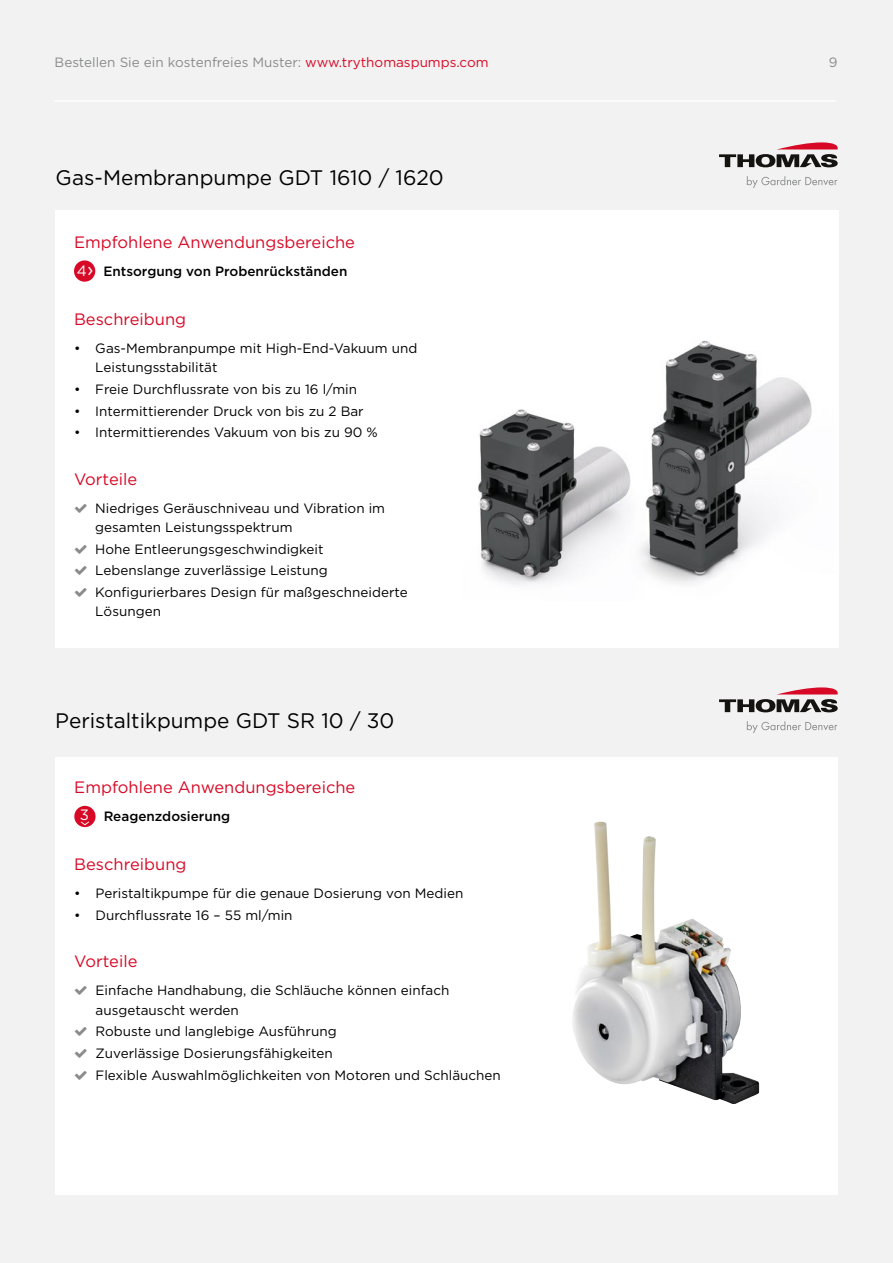
<style>
.page{position:relative;width:893px;height:1263px;background:#f2f2f2}
.page>*{position:absolute;margin:0;border:0;box-sizing:border-box;transform-origin:0 0}
.t1{font:21px "Gotham";color:#000}
.t2{font:16.5px "Gotham";color:#d70926}
.t3{font:15px "Gotham";color:#fff}
.t4{font:13.5px/21.6px "Gotham";color:#000}
.t5{font:13.5px "Gotham";color:#898c8a}
.t6{font:500 13.5px "Gotham";color:#000}
.s1{color:#d70926}
.s2{font-weight:400;font-size:15px;color:#fff}
.s3{font-weight:400;font-size:19.5px;color:#fff}
</style>
<div class="page">
<div style="left:55px;top:757px;width:783px;height:438px;background:#fff"></div>
<div style="left:74px;top:806px;width:22px;height:21px;background:#d70926;border-radius:50%"></div>
<svg style="left:81px;top:821px;width:8px;height:4px"></svg>
<img style="left:572px;top:821px;width:187px;height:283px">
<div style="left:55px;top:210px;width:783px;height:438px;background:#fff"></div>
<div style="left:74px;top:260px;width:21px;height:22px;background:#d70926;border-radius:50%"></div>
<img style="left:478px;top:409px;width:73px;height:176px">
<img style="left:551px;top:340px;width:261px;height:244px">
<hr style="left:54px;top:100px;width:782px;height:2px;background:#fff">
<svg style="left:719px;top:142px;width:119px;height:25px"></svg>
<svg style="left:747px;top:176px;width:90px;height:12px"></svg>
<svg style="left:719px;top:687px;width:119px;height:25px"></svg>
<svg style="left:747px;top:721px;width:90px;height:12px"></svg>
<p class="t5" style="left:55px;top:54px;width:435px">Bestellen Sie ein kostenfreies Muster: <span class="s1">www.trythomaspumps.com</span></p>
<p class="t5" style="left:829px;top:54px;width:10px">9</p>
<h1 class="t1" style="left:56px;top:166px;width:390px">Gas-Membranpumpe GDT 1610 / 1620</h1>
<p class="t2" style="left:74px;top:233px;width:283px">Empfohlene Anwendungsbereiche</p>
<p class="t6" style="left:77px;top:263px;width:272px"><span class="s2">4</span><span class="s3">›</span> Entsorgung von Probenrückständen</p>
<p class="t2" style="left:74px;top:310px;width:114px">Beschreibung</p>
<p class="t4" style="left:95px;top:338px;width:324px;line-height:19.5px;text-indent:-21px">• Gas-Membranpumpe mit High-End-Vakuum und<br>Leistungsstabilität</p>
<p class="t4" style="left:74px;top:378px;width:285px">• Freie Durchflussrate von bis zu 16 l/min</p>
<p class="t4" style="left:74px;top:400px;width:291px">• Intermittierender Druck von bis zu 2 Bar</p>
<p class="t4" style="left:74px;top:421px;width:305px">• Intermittierendes Vakuum von bis zu 90 %</p>
<p class="t2" style="left:74px;top:469px;width:65px">Vorteile</p>
<p class="t4" style="left:95px;top:498px;width:291px;line-height:19.5px">Niedriges Geräuschniveau und Vibration im gesamten Leistungsspektrum</p>
<p class="t4" style="left:95px;top:538px;width:314px">Hohe Entleerungsgeschwindigkeit<br>Lebenslange zuverlässige Leistung<br>Konfigurierbares Design für maßgeschneiderte</p>
<p class="t4" style="left:95px;top:600px;width:67px">Lösungen</p>
<h1 class="t1" style="left:55px;top:709px;width:341px">Peristaltikpumpe GDT SR 10 / 30</h1>
<p class="t2" style="left:74px;top:778px;width:283px">Empfohlene Anwendungsbereiche</p>
<p class="t3" style="left:80px;top:806px;width:11px">3</p>
<p class="t6" style="left:104px;top:809px;width:128px">Reagenzdosierung</p>
<p class="t2" style="left:74px;top:855px;width:114px">Beschreibung</p>
<p class="t4" style="left:74px;top:882px;width:391px">• Peristaltikpumpe für die genaue Dosierung von Medien</p>
<p class="t4" style="left:74px;top:904px;width:220px">• Durchflussrate 16 – 55 ml/min</p>
<p class="t2" style="left:74px;top:952px;width:65px">Vorteile</p>
<p class="t4" style="left:96px;top:980px;width:355px;line-height:19.5px">Einfache Handhabung, die Schläuche können einfach ausgetauscht werden</p>
<p class="t4" style="left:96px;top:1020px;width:407px">Robuste und langlebige Ausführung<br>Zuverlässige Dosierungsfähigkeiten<br>Flexible Auswahlmöglichkeiten von Motoren und Schläuchen</p>
</div>
